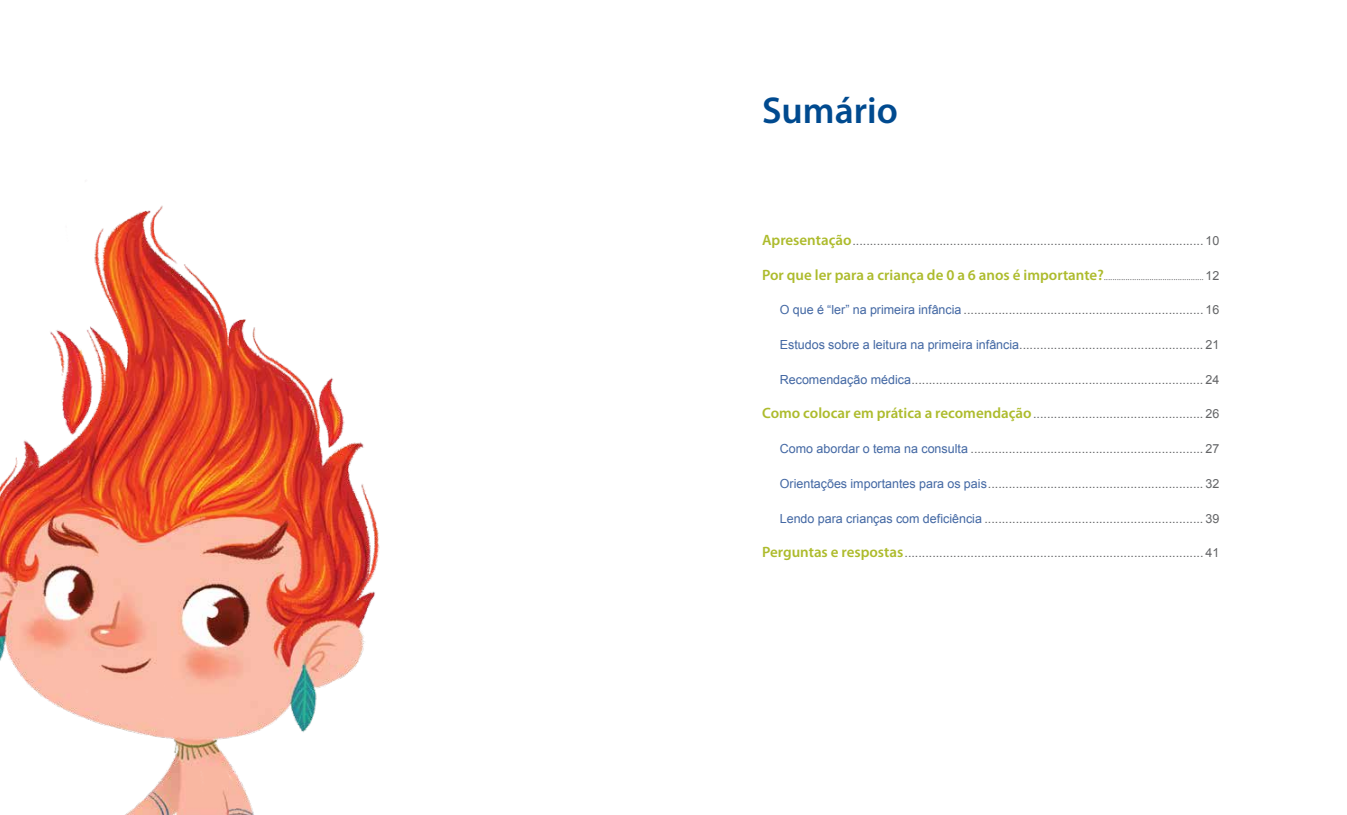
<style>
.page{position:relative;width:1347px;height:815px;background:#fff}
.page>*{position:absolute;margin:0;border:0;box-sizing:border-box;transform-origin:0 0}
.t1{font:600 37.5px "Myriad Pro";color:#004a8f}
.t2{font:12.5px "Arial";color:#636466}
.t3{font:300 12.5px "Myriad Pro";color:#636466}
.s1{font-family:"Myriad Pro";font-weight:600;font-size:15px;color:#adbb2c}
.s2{font-weight:600;font-size:15px;color:#adbb2c}
.s3{font-family:"Arial";font-weight:400}
.s4{color:#4267a3}
</style>
<div class="page">
<img style="left:0;top:205px;width:380px;height:610px">
<h1 class="t1" style="left:762px;top:87px;width:137px">Sumário</h1>
<p class="t2" style="left:762px;top:232px;width:459px"><span class="s1">Apresentação</span>..................................................................................................... 10</p>
<p class="t3" style="left:762px;top:268px;width:459px"><span class="s2">Por que ler para a criança de 0 a 6 anos é importante?</span>..............................................<span class="s3">12</span></p>
<p class="t2" style="left:780px;top:302px;width:441px"><span class="s4">O que é “ler” na primeira infância</span> ..................................................................... 16</p>
<p class="t2" style="left:780px;top:336px;width:441px"><span class="s4">Estudos sobre a leitura na primeira infância</span>..................................................... 21</p>
<p class="t2" style="left:779px;top:371px;width:441px"><span class="s4">Recomendação médica</span>.................................................................................... 24</p>
<p class="t2" style="left:762px;top:406px;width:459px"><span class="s1">Como colocar em prática a recomendação</span>................................................. 26</p>
<p class="t2" style="left:780px;top:441px;width:441px"><span class="s4">Como abordar o tema na consulta</span> ................................................................... 27</p>
<p class="t2" style="left:780px;top:475px;width:441px"><span class="s4">Orientações importantes para os pais</span>.............................................................. 32</p>
<p class="t2" style="left:779px;top:510px;width:441px"><span class="s4">Lendo para crianças com deficiência</span> ............................................................... 39</p>
<p class="t2" style="left:762px;top:545px;width:459px"><span class="s1">Perguntas e respostas</span>...................................................................................... 41</p>
</div>
